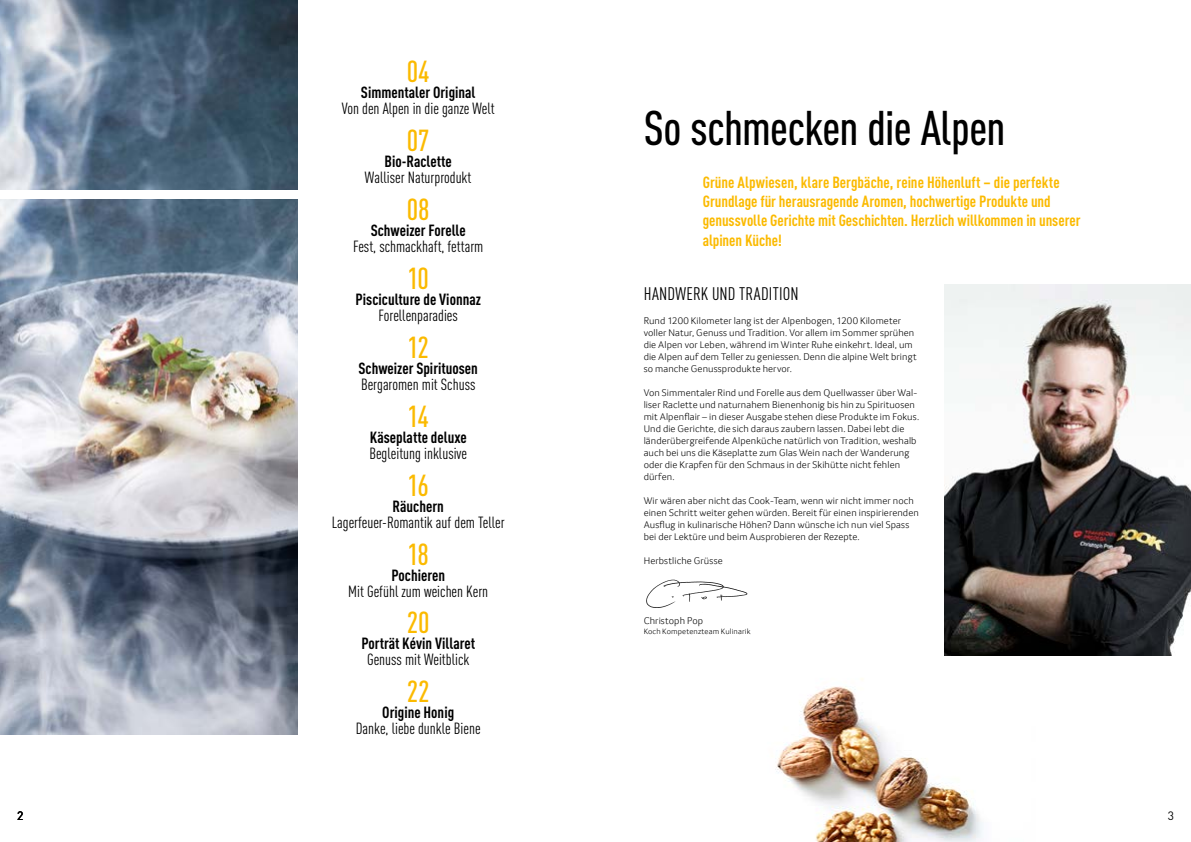
<style>
.page{position:relative;width:1191px;height:842px;background:#fff}
.page>*{position:absolute;margin:0;border:0;box-sizing:border-box;transform-origin:0 0}
.Titel_Redaktion{font:500 condensed 48px "DIN Pro";letter-spacing:-.015em;color:#000}
.t1{font:500 condensed 30px "DIN Pro";letter-spacing:-.025em;color:#fbba00}
.Titel_Redaktion-2{font:condensed 18px "DIN Pro";letter-spacing:.015em;color:#000}
.t2{font:condensed 16px "DIN Pro";color:#000}
.Titel_Redaktion-3{font:700 condensed 16px/19.2px "DIN Pro";color:#fbba00}
.t3{font:700 condensed 16px "DIN Pro";color:#000}
.t4{font:12px "DIN Pro";color:#000}
.t5{font:300 10px/12px "Transgourmet";letter-spacing:.01em;color:#000}
.t6{font:300 8px "Transgourmet";letter-spacing:.015em;color:#000}
</style>
<div class="page">
<img style="left:776px;top:678px;width:207px;height:164px">
<img style="left:0;top:0;width:298px;height:734px">
<div style="left:0;top:190px;width:312px;height:8px;background:#fff"></div>
<img style="left:945px;top:285px;width:246px;height:370px">
<img style="left:646px;top:579px;width:102px;height:29px">
<p class="t1" style="left:407px;top:50px;width:24px">04</p>
<p class="t3" style="left:361px;top:81px;width:116px">Simmentaler Original</p>
<p class="t2" style="left:342px;top:97px;width:155px">Von den Alpen in die ganze Welt</p>
<p class="t1" style="left:407px;top:119px;width:24px">07</p>
<p class="t3" style="left:384px;top:150px;width:69px">Bio-Raclette</p>
<p class="t2" style="left:365px;top:166px;width:108px">Walliser Naturprodukt</p>
<p class="t1" style="left:407px;top:187px;width:24px">08</p>
<p class="t3" style="left:371px;top:218px;width:97px">Schweizer Forelle</p>
<p class="t2" style="left:353px;top:235px;width:132px">Fest, schmackhaft, fettarm</p>
<p class="t1" style="left:407px;top:256px;width:23px">10</p>
<p class="t3" style="left:355px;top:287px;width:127px">Pisciculture de Vionnaz</p>
<p class="t2" style="left:378px;top:304px;width:81px">Forellenparadies</p>
<p class="t1" style="left:407px;top:325px;width:23px">12</p>
<p class="t3" style="left:358px;top:356px;width:121px">Schweizer Spirituosen</p>
<p class="t2" style="left:361px;top:373px;width:116px">Bergaromen mit Schuss</p>
<p class="t1" style="left:407px;top:394px;width:23px">14</p>
<p class="t3" style="left:370px;top:425px;width:99px">Käseplatte deluxe</p>
<p class="t2" style="left:369px;top:442px;width:99px">Begleitung inklusive</p>
<p class="t1" style="left:407px;top:463px;width:23px">16</p>
<p class="t3" style="left:392px;top:494px;width:53px">Räuchern</p>
<p class="t2" style="left:332px;top:510px;width:174px">Lagerfeuer-Romantik auf dem Teller</p>
<p class="t1" style="left:407px;top:532px;width:23px">18</p>
<p class="t3" style="left:391px;top:563px;width:55px">Pochieren</p>
<p class="t2" style="left:348px;top:579px;width:141px">Mit Gefühl zum weichen Kern</p>
<p class="t1" style="left:407px;top:601px;width:24px">20</p>
<p class="t3" style="left:361px;top:632px;width:115px">Porträt Kévin Villaret</p>
<p class="t2" style="left:367px;top:648px;width:104px">Genuss mit Weitblick</p>
<p class="t1" style="left:407px;top:669px;width:24px">22</p>
<p class="t3" style="left:382px;top:700px;width:73px">Origine Honig</p>
<p class="t2" style="left:356px;top:717px;width:126px">Danke, liebe dunkle Biene</p>
<p class="Titel_Redaktion" style="left:643px;top:93px;width:363px">So schmecken die Alpen</p>
<p class="Titel_Redaktion-3" style="left:703px;top:171px;width:379px">Grüne Alpwiesen, klare Bergbäche, reine Höhenluft – die perfekte Grundlage für herausragende Aromen, hochwertige Produkte und genussvolle Gerichte mit Geschichten. Herzlich willkommen in unserer alpinen Küche!</p>
<p class="Titel_Redaktion-2" style="left:644px;top:281px;width:156px">HANDWERK UND TRADITION</p>
<p class="t5" style="left:643px;top:315px;width:275px">Rund 1200 Kilometer lang ist der Alpenbogen, 1200 Kilometer voller Natur, Genuss und Tradition. Vor allem im Sommer sprühen die Alpen vor Leben, während im Winter Ruhe einkehrt. Ideal, um die Alpen auf dem Teller zu geniessen. Denn die alpine Welt bringt so manche Genussprodukte hervor.</p>
<p class="t5" style="left:643px;top:387px;width:277px">Von Simmentaler Rind und Forelle aus dem Quellwasser über Wal&shy;liser Raclette und naturnahem Bienenhonig bis hin zu Spirituosen mit Alpenflair – in dieser Ausgabe stehen diese Produkte im Fokus.<br>Und die Gerichte, die sich daraus zaubern lassen. Dabei lebt die länderübergreifende Alpenküche natürlich von Tradition, weshalb auch bei uns die Käseplatte zum Glas Wein nach der Wanderung oder die Krapfen für den Schmaus in der Skihütte nicht fehlen dürfen.</p>
<p class="t5" style="left:643px;top:495px;width:277px">Wir wären aber nicht das Cook-Team, wenn wir nicht immer noch einen Schritt weiter gehen würden. Bereit für einen inspirierenden Ausflug in kulinarische Höhen? Dann wünsche ich nun viel Spass bei der Lektüre und beim Ausprobieren der Rezepte.</p>
<p class="t5" style="left:643px;top:555px;width:81px">Herbstliche Grüsse</p>
<p class="t5" style="left:643px;top:615px;width:61px">Christoph Pop</p>
<p class="t6" style="left:643px;top:627px;width:108px">Koch Kompetenzteam Kulinarik</p>
<p class="t4" style="left:17px;top:806px;width:8px">2</p>
<p class="t4" style="left:1167px;top:806px;width:8px">3</p>
</div>
